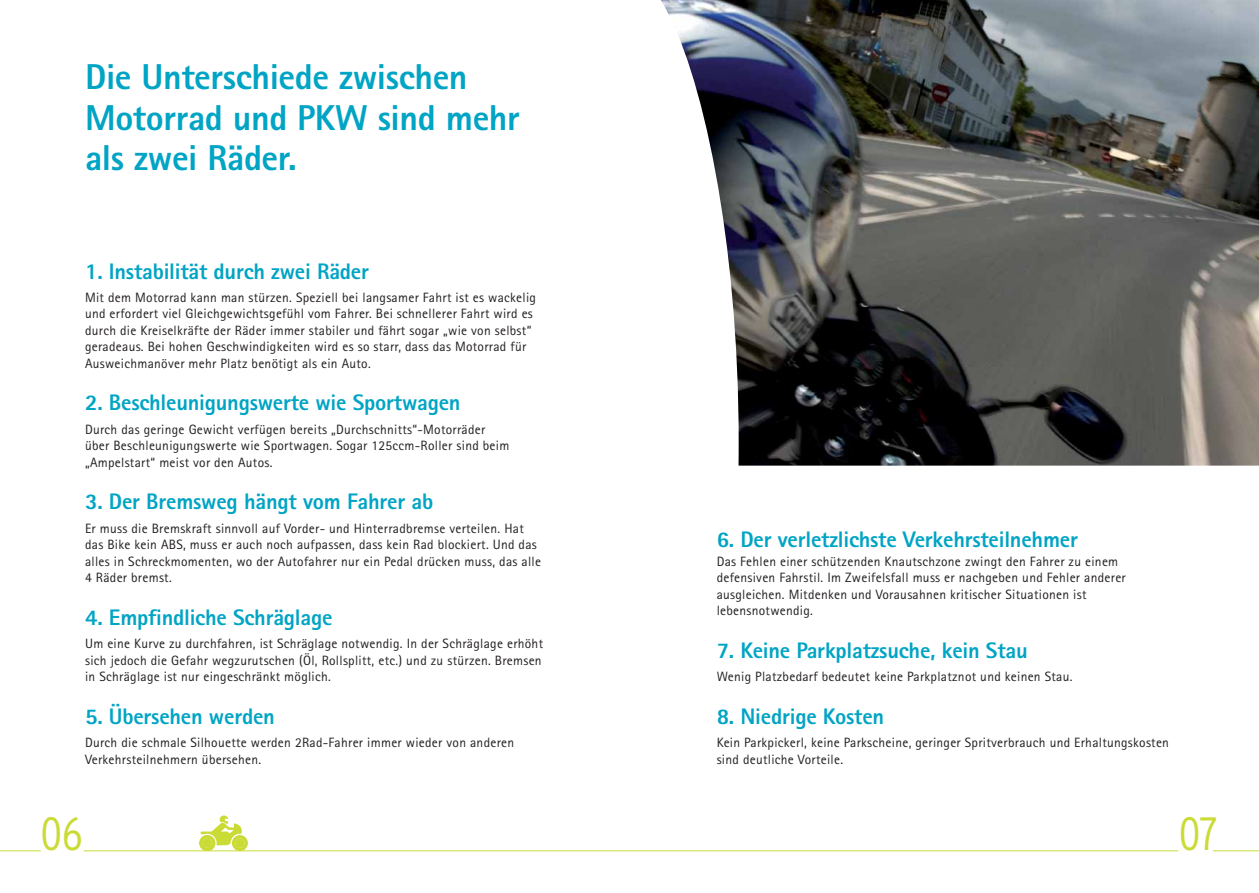
<style>
.page{position:relative;width:1259px;height:893px;background:#fff}
.page>*{position:absolute;margin:0;border:0;box-sizing:border-box;transform-origin:0 0}
.t1{font:300 condensed 46.5px "Interstate";color:#cadb36}
.t2{font:800 36px/40.5px "Rotis Sans Serif Pro";letter-spacing:-.01em;color:#00a4c4}
.t3{font:800 22.5px "Rotis Sans Serif Pro";letter-spacing:-.01em;color:#00a4c4}
.t4{font:13.5px/16.5px "Rotis Sans Serif Pro";letter-spacing:.02em;color:#231f20}
</style>
<div class="page">
<img style="left:661px;top:0;width:598px;height:466px">
<hr style="left:84px;top:850px;width:1094px;height:1px;background:#cadb36">
<hr style="left:0;top:850px;width:41px;height:1px;background:#cadb36">
<hr style="left:1213px;top:850px;width:46px;height:1px;background:#cadb36">
<svg style="left:199px;top:815px;width:49px;height:36px"></svg>
<h2 class="t2" style="left:85px;top:56px;width:436px">Die Unterschiede zwischen<br>Motorrad und PKW sind mehr als zwei Räder.</h2>
<h3 class="t3" style="left:85px;top:257px;width:285px">1. Instabilität durch zwei Räder</h3>
<p class="t4" style="left:85px;top:289px;width:452px">Mit dem Motorrad kann man stürzen. Speziell bei langsamer Fahrt ist es wackelig und erfordert viel Gleichgewichtsgefühl vom Fahrer. Bei schnellerer Fahrt wird es durch die Kreiselkräfte der Räder immer stabiler und fährt sogar „wie von selbst“ geradeaus. Bei hohen Geschwindigkeiten wird es so starr, dass das Motorrad für Ausweichmanöver mehr Platz benötigt als ein Auto.</p>
<h3 class="t3" style="left:85px;top:388px;width:377px">2. Beschleunigungswerte wie Sportwagen</h3>
<p class="t4" style="left:85px;top:421px;width:426px">Durch das geringe Gewicht verfügen bereits „Durchschnitts“-Motorräder über Beschleunigungswerte wie Sportwagen. Sogar 125ccm-Roller sind beim „Ampelstart“ meist vor den Autos.</p>
<h3 class="t3" style="left:85px;top:487px;width:350px">3. Der Bremsweg hängt vom Fahrer ab</h3>
<p class="t4" style="left:85px;top:520px;width:457px">Er muss die Bremskraft sinnvoll auf Vorder- und Hinterradbremse verteilen. Hat das Bike kein ABS, muss er auch noch aufpassen, dass kein Rad blockiert. Und das alles in Schreckmomenten, wo der Autofahrer nur ein Pedal drücken muss, das alle 4 Räder bremst.</p>
<h3 class="t3" style="left:85px;top:603px;width:249px">4. Empfindliche Schräglage</h3>
<p class="t4" style="left:85px;top:635px;width:459px;text-align:justify">Um eine Kurve zu durchfahren, ist Schräglage notwendig. In der Schräglage erhöht sich jedoch die Gefahr wegzurutschen (Öl, Rollsplitt, etc.) und zu stürzen. Bremsen in Schräglage ist nur eingeschränkt möglich.</p>
<h3 class="t3" style="left:85px;top:702px;width:191px">5. Übersehen werden</h3>
<p class="t4" style="left:85px;top:734px;width:431px">Durch die schmale Silhouette werden 2Rad-Fahrer immer wieder von anderen<br>Verkehrsteilnehmern übersehen.</p>
<h3 class="t3" style="left:716px;top:525px;width:363px">6. Der verletzlichste Verkehrsteilnehmer</h3>
<p class="t4" style="left:716px;top:553px;width:411px">Das Fehlen einer schützenden Knautschzone zwingt den Fahrer zu einem defensiven Fahrstil. Im Zweifelsfall muss er nachgeben und Fehler anderer ausgleichen. Mitdenken und Vorausahnen kritischer Situationen ist lebensnotwendig.</p>
<h3 class="t3" style="left:716px;top:636px;width:312px">7. Keine Parkplatzsuche, kein Stau</h3>
<p class="t4" style="left:716px;top:668px;width:357px">Wenig Platzbedarf bedeutet keine Parkplatznot und keinen Stau.</p>
<h3 class="t3" style="left:716px;top:702px;width:169px">8. Niedrige Kosten</h3>
<p class="t4" style="left:716px;top:734px;width:454px">Kein Parkpickerl, keine Parkscheine, geringer Spritverbrauch und Erhaltungskosten sind deutliche Vorteile.</p>
<h1 class="t1" style="left:40px;top:808px;width:44px">06</h1>
<h1 class="t1" style="left:1178px;top:808px;width:41px">07</h1>
</div>
